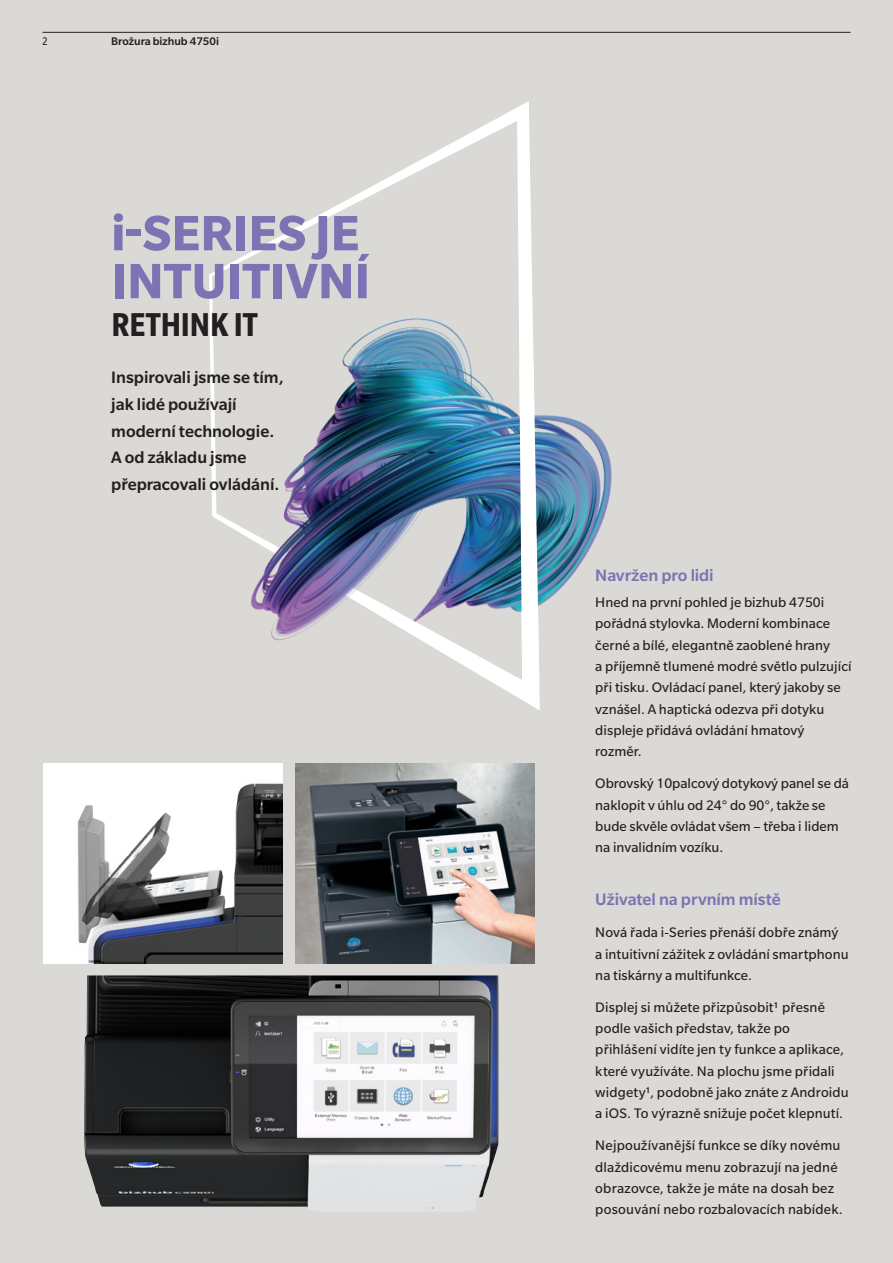
<style>
.page{position:relative;width:893px;height:1263px;background:#dad9d6}
.page>*{position:absolute;margin:0;border:0;box-sizing:border-box;transform-origin:0 0}
.Brochure_Head_Bold_3{font:700 54px/47.8px "Slate Pro";color:#7d72b4}
.Brochure_RETHINK_IT{font:700 condensed 36px "Slate Pro";letter-spacing:-.005em;color:#231f20}
.Brochure_Intro_Med_1{font:500 18px/26.7px "Slate Pro";color:#231f20}
.Brochure_Copyhead_Me{font:500 18px "Slate Pro";letter-spacing:-.005em;color:#7d72b4}
.Brochure_Copy_Reg_10{font:15px/21.3px "Slate Pro";letter-spacing:.005em;color:#231f20}
.t1{font:500 12px "Slate Pro";color:#231f20}
.t2{font:condensed 12px "Slate Pro";color:#231f20}
</style>
<div class="page">
<img style="left:43px;top:764px;width:239px;height:199px">
<img style="left:296px;top:764px;width:239px;height:199px">
<img style="left:84px;top:975px;width:415px;height:237px">
<svg style="left:213px;top:101px;width:327px;height:609px"></svg>
<img style="left:209px;top:273px;width:403px;height:407px">
<svg style="left:374px;top:600px;width:123px;height:85px"></svg>
<img style="left:514px;top:363px;width:25px;height:322px">
<hr style="left:43px;top:32px;width:807px;height:1px;background:#231f20">
<p class="t2" style="left:43px;top:35px;width:7px">2</p>
<p class="t1" style="left:111px;top:35px;width:109px">Brožura bizhub 4750i</p>
<p class="Brochure_Head_Bold_3" style="left:111px;top:208px;width:260px">i-SERIES JE<br>INTUITIVNÍ</p>
<p class="Brochure_RETHINK_IT" style="left:112px;top:305px;width:148px">RETHINK IT</p>
<p class="Brochure_Intro_Med_1" style="left:111px;top:364px;width:174px">Inspirovali jsme se tím, jak lidé používají moderní technologie.</p>
<p class="Brochure_Intro_Med_1" style="left:111px;top:444px;width:170px">A od základu jsme přepracovali ovládání.</p>
<p class="Brochure_Copyhead_Me" style="left:595px;top:565px;width:120px">Navržen pro lidi</p>
<p class="Brochure_Copy_Reg_10" style="left:595px;top:592px;width:258px">Hned na první pohled je bizhub 4750i pořádná stylovka. Moderní kombinace černé a bílé, elegantně zaoblené hrany<br>a příjemně tlumené modré světlo pulzující při tisku. Ovládací panel, který jakoby se vznášel. A haptická odezva při dotyku displeje přidává ovládání hmatový rozměr.</p>
<p class="Brochure_Copy_Reg_10" style="left:595px;top:773px;width:255px">Obrovský 10palcový dotykový panel se dá naklopit v úhlu od 24° do 90°, takže se bude skvěle ovládat všem – třeba i lidem na invalidním vozíku.</p>
<p class="Brochure_Copyhead_Me" style="left:595px;top:890px;width:187px">Uživatel na prvním místě</p>
<p class="Brochure_Copy_Reg_10" style="left:595px;top:922px;width:255px">Nová řada i-Series přenáší dobře známý a intuitivní zážitek z ovládání smartphonu na tiskárny a multifunkce.</p>
<p class="Brochure_Copy_Reg_10" style="left:595px;top:996px;width:255px">Displej si můžete přizpůsobit1 přesně podle vašich představ, takže po přihlášení vidíte jen ty funkce a aplikace, které využíváte. Na plochu jsme přidali widgety1, podobně jako znáte z Androidu a iOS. To výrazně snižuje počet klepnutí.</p>
<p class="Brochure_Copy_Reg_10" style="left:595px;top:1135px;width:249px">Nejpoužívanější funkce se díky novému dlaždicovému menu zobrazují na jedné obrazovce, takže je máte na dosah bez posouvání nebo rozbalovacích nabídek.</p>
</div>
